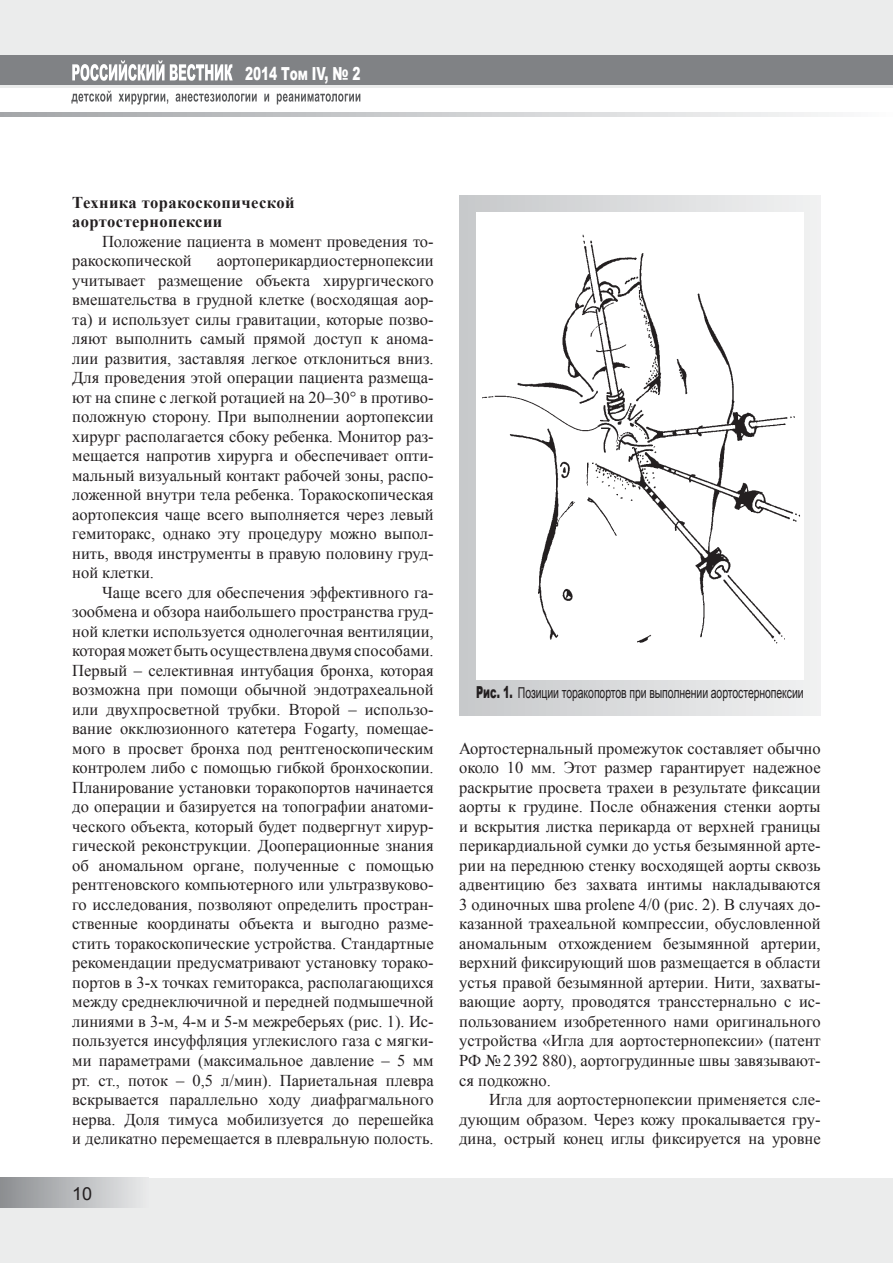
<style>
.page{position:relative;width:893px;height:1263px;background:#fff}
.page>*{position:absolute;margin:0;border:0;box-sizing:border-box;transform-origin:0 0}
.t1{font:900 18px "Arial";letter-spacing:-.005em;color:#fff;scale:.67 1}
.t2{font:18px "Arial";color:#231f20}
.t3{font:16.5px/19.5px "Times New Roman";color:#231f20;text-align:justify}
.t4{font:700 16.5px/19.5px "Times New Roman";letter-spacing:.025em;color:#231f20}
.t5{font:15px "Arial";letter-spacing:-.01em;color:#231f20;scale:.7 1}
.s1{font-weight:900;font-size:16.5px}
</style>
<div class="page">
<div style="left:0;top:0;width:893px;height:87px;background:#ebecec"></div>
<div style="left:0;top:1178px;width:893px;height:85px;background:#ebecec"></div>
<div style="left:0;top:55px;width:893px;height:30px;background:#808285"></div>
<div style="left:0;top:1178px;width:149px;height:30px;background:linear-gradient(to right,#8b8d90,#e9eaeb)"></div>
<svg style="left:0;top:113px;width:829px;height:4px"></svg>
<svg style="left:71px;top:91px;width:289px;height:14px"></svg>
<svg style="left:72px;top:60px;width:161px;height:21px"></svg>
<div style="left:459px;top:196px;width:362px;height:519px;background:linear-gradient(to right,#c9cacc,#f1f2f2)"></div>
<img style="left:476px;top:213px;width:328px;height:467px">
<p class="t1" style="left:245px;top:60px;width:173px">2014 Том IV, № 2</p>
<p class="t4" style="left:72px;top:193px;width:224px">Техника торакоскопической аортостернопексии</p>
<p class="t3" style="left:72px;top:232px;width:363px;text-indent:30px">Положение пациента в момент проведения то&shy;ракоскопической</p>
<p class="t3" style="left:72px;top:251px;width:363px;text-indent:144px">аортоперикардиостернопексии учитывает размещение объекта хирургического вмешательства в грудной клетке (восходящая аор&shy;та) и использует силы гравитации, которые позво&shy;ляют выполнить самый прямой доступ к анома&shy;лии развития, заставляя легкое отклониться вниз.<br>Для проведения этой операции пациента размеща&shy;ют на спине с легкой ротацией на 20–30° в противо&shy;положную сторону. При выполнении аортопексии хирург располагается сбоку ребенка. Монитор раз&shy;мещается напротив хирурга и обеспечивает опти&shy;мальный визуальный контакт рабочей зоны, распо&shy;ложенной внутри тела ребенка. Торакоскопическая аортопексия чаще всего выполняется через левый гемиторакс, однако эту процедуру можно выпол&shy;нить, вводя инструменты в правую половину груд&shy;ной клетки.</p>
<p class="t3" style="left:72px;top:583px;width:363px;text-indent:30px">Чаще всего для обеспечения эффективного га&shy;зообмена и обзора наибольшего пространства груд&shy;ной клетки используется однолегочная вентиляции, котораяможетбытьосуществленадвумя способами.<br>Первый – селективная интубация бронха, которая возможна при помощи обычной эндотрахеальной или двухпросветной трубки. Второй – использо&shy;вание окклюзионного катетера Fogarty, помещае&shy;мого в просвет бронха под рентгеноскопическим контролем либо с помощью гибкой бронхоскопии.<br>Планирование установки торакопортов начинается до операции и базируется на топографии анатоми&shy;ческого объекта, который будет подвергнут хирур&shy;гической реконструкции. Дооперационные знания об аномальном органе, полученные с помощью рентгеновского компьютерного или ультразвуково&shy;го исследования, позволяют определить простран&shy;ственные координаты объекта и выгодно разме&shy;стить торакоскопические устройства. Стандартные рекомендации предусматривают установку торако&shy;портов в 3-х точках гемиторакса, располагающихся между среднеключичной и передней подмышечной линиями в 3-м, 4-м и 5-м межреберьях (рис. 1). Ис&shy;пользуется инсуффляция углекислого газа с мягки&shy;ми параметрами (максимальное давление – 5 мм рт. ст., поток – 0,5 л/мин). Париетальная плевра вскрывается параллельно ходу диафрагмального нерва. Доля тимуса мобилизуется до перешейка и деликатно перемещается в плевральную полость.</p>
<p class="t2" style="left:72px;top:1183px;width:22px">10</p>
<p class="t5" style="left:476px;top:685px;width:469px"><span class="s1">Рис. 1.</span> Позиции торакопортов при выполнении аортостернопексии</p>
<p class="t3" style="left:459px;top:739px;width:363px">Аортостернальный промежуток составляет обычно около 10 мм. Этот размер гарантирует надежное раскрытие просвета трахеи в результате фиксации аорты к грудине. После обнажения стенки аорты и вскрытия листка перикарда от верхней границы перикардиальной сумки до устья безымянной арте&shy;рии на переднюю стенку восходящей аорты сквозь адвентицию без захвата интимы накладываются 3 одиночных шва prolene 4/0 (рис. 2). В случаях до&shy;казанной трахеальной компрессии, обусловленной аномальным отхождением безымянной артерии, верхний фиксирующий шов размещается в области устья правой безымянной артерии. Нити, захваты&shy;вающие аорту, проводятся трансстернально с ис&shy;пользованием изобретенного нами оригинального устройства «Игла для аортостернопексии» (патент РФ № 2 392 880), аортогрудинные швы завязывают&shy;ся подкожно.</p>
<p class="t3" style="left:459px;top:1090px;width:363px;text-indent:30px">Игла для аортостернопексии применяется сле&shy;дующим образом. Через кожу прокалывается гру&shy;дина, острый конец иглы фиксируется на уровне</p>
</div>
